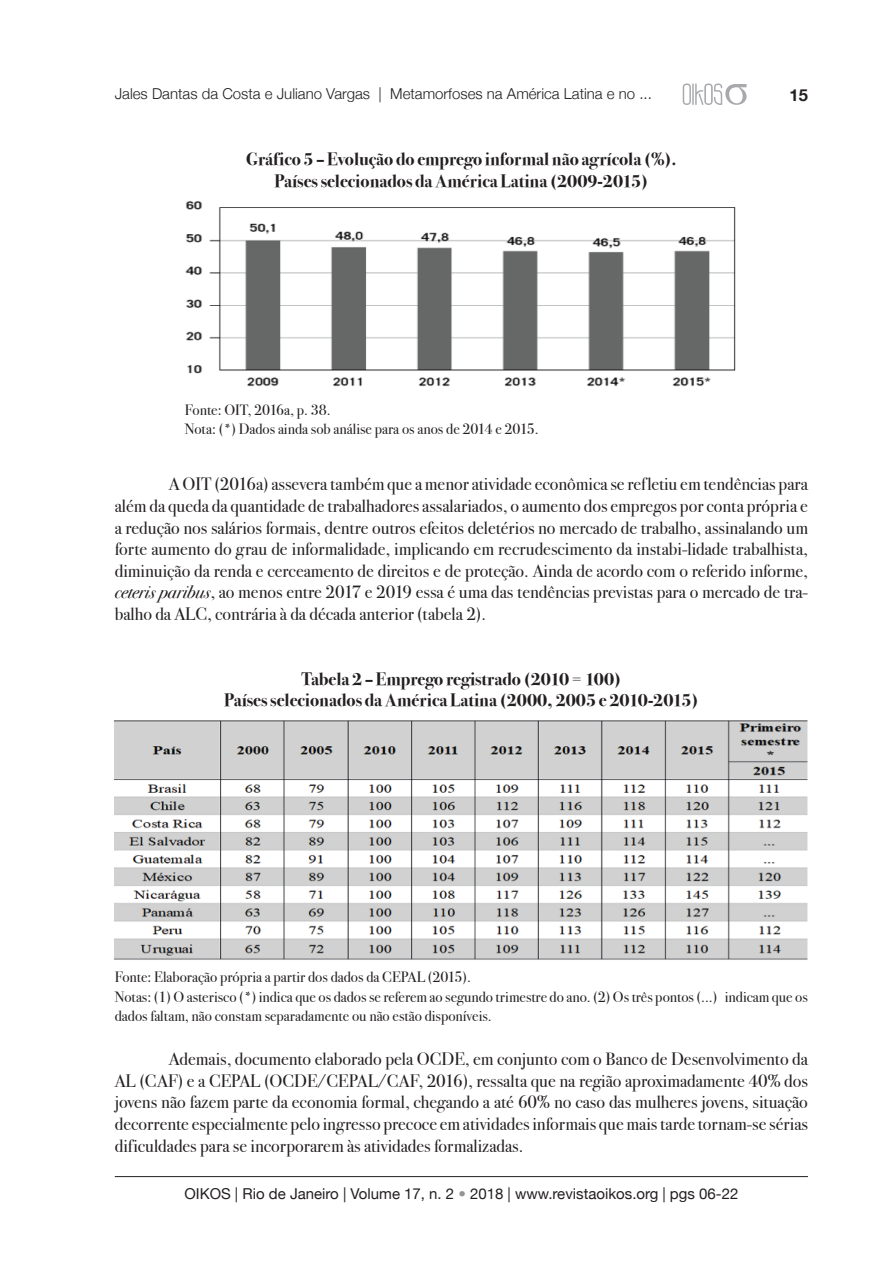
<style>
.page{position:relative;width:893px;height:1263px;background:#fff}
.page>*{position:absolute;margin:0;border:0;box-sizing:border-box;transform-origin:0 0}
.t1{font:18px/21.6px "Bodoni Svty Two ITCTT Book";color:#231f20;text-align:justify}
.t2{font:18px/21.6px "Bodoni Svty Two ITCTT Bold";color:#231f20;text-align:center}
.t3{font:700 16.5px "Helvetica Neue";color:#231f20}
.t4{font:15px/19.5px "Bodoni Svty Two ITCTT Book";color:#231f20}
.t5{font:15px "Helvetica Neue";color:#231f20}
.t6{font:300 15px "Helvetica Neue";color:#231f20}
.s1{font-family:"Bodoni Svty Two ITCTT Book Ita"}
.s2{color:#939598}
</style>
<div class="page">
<svg style="left:683px;top:83px;width:64px;height:22px"></svg>
<img style="left:185px;top:201px;width:551px;height:186px">
<img style="left:115px;top:721px;width:693px;height:239px">
<hr style="left:115px;top:1176px;width:693px;height:1px;background:#231f20">
<p class="t6" style="left:115px;top:85px;width:539px">Jales Dantas da Costa e Juliano Vargas | Metamorfoses na América Latina e no ...</p>
<p class="t2" style="left:246px;top:149px;width:432px">Gráfico 5 – Evolução do emprego informal não agrícola (%).<br>Países selecionados da América Latina (2009-2015)</p>
<p class="t3" style="left:790px;top:85px;width:20px">15</p>
<p class="t4" style="left:185px;top:400px;width:355px">Fonte: OIT, 2016a, p. 38.<br>Nota: (*) Dados ainda sob análise para os anos de 2014 e 2015.</p>
<p class="t1" style="left:115px;top:474px;width:695px;text-indent:54px">A OIT (2016a) assevera também que a menor atividade econômica se refletiu em tendências para além da queda da quantidade de trabalhadores assalariados, o aumento dos empregos por conta própria e a redução nos salários formais, dentre outros efeitos deletérios no mercado de trabalho, assinalando um forte aumento do grau de informalidade, implicando em recrudescimento da instabi-lidade trabalhista, diminuição da renda e cerceamento de direitos e de proteção. Ainda de acordo com o referido informe, <span class="s1">ceteris paribus</span>, ao menos entre 2017 e 2019 essa é uma das tendências previstas para o mercado de tra&shy;balho da ALC, contrária à da década anterior (tabela 2).</p>
<p class="t2" style="left:224px;top:668px;width:476px">Tabela 2 – Emprego registrado (2010 = 100)<br>Países selecionados da América Latina (2000, 2005 e 2010-2015)</p>
<p class="t4" style="left:115px;top:967px;width:694px">Fonte: Elaboração própria a partir dos dados da CEPAL (2015).<br>Notas: (1) O asterisco (*) indica que os dados se referem ao segundo trimestre do ano. (2) Os três pontos (...) indicam que os dados faltam, não constam separadamente ou não estão disponíveis.</p>
<p class="t1" style="left:115px;top:1048px;width:695px;text-indent:54px">Ademais, documento elaborado pela OCDE, em conjunto com o Banco de Desenvolvimento da AL (CAF) e a CEPAL (OCDE/CEPAL/CAF, 2016), ressalta que na região aproximadamente 40% dos jovens não fazem parte da economia formal, chegando a até 60% no caso das mulheres jovens, situação decorrente especialmente pelo ingresso precoce em atividades informais que mais tarde tornam-se sérias dificuldades para se incorporarem às atividades formalizadas.</p>
<p class="t5" style="left:184px;top:1185px;width:555px">OIKOS | Rio de Janeiro | Volume 17, n. 2 <span class="s2">•</span> 2018 | www.revistaoikos.org | pgs 06-22</p>
</div>
